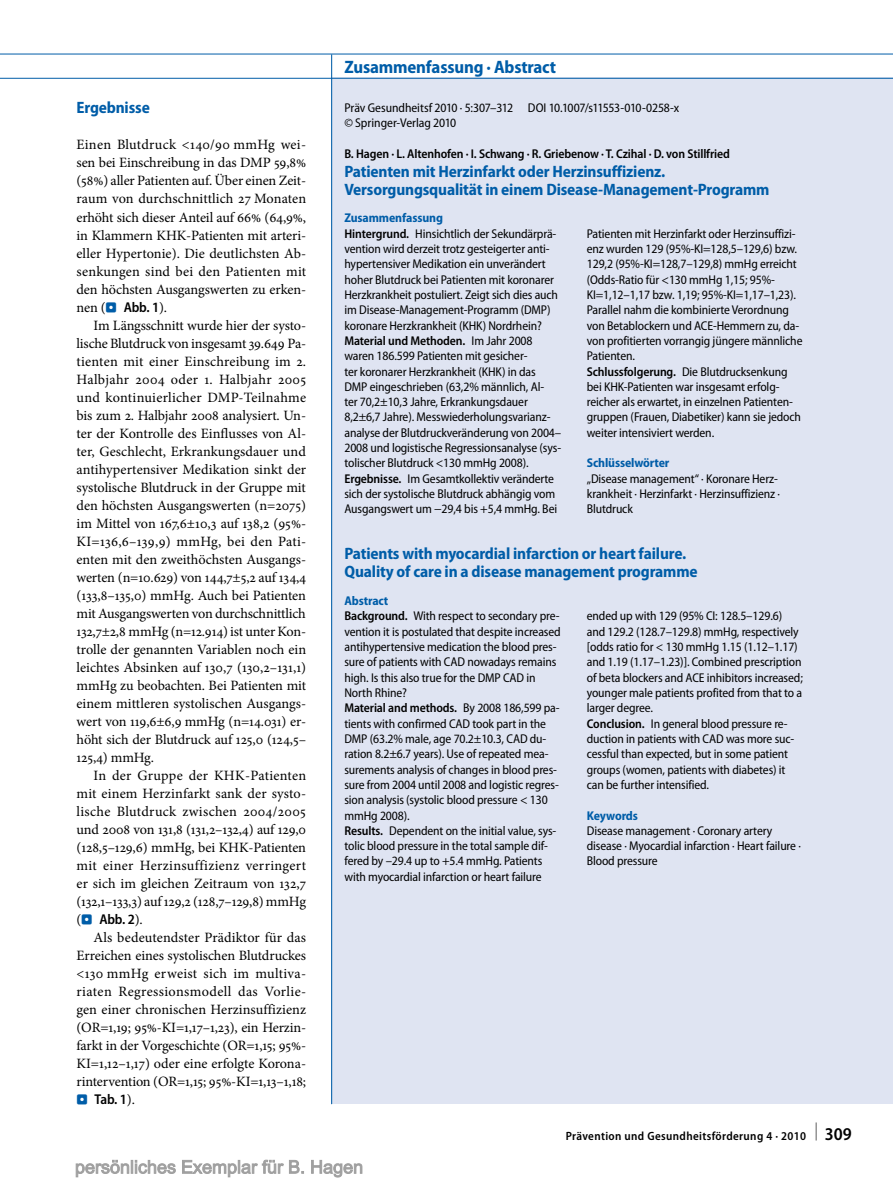
<style>
.page{position:relative;width:893px;height:1187px;background:#fff}
.page>*{position:absolute;margin:0;border:0;box-sizing:border-box;transform-origin:0 0}
.t1{font:700 semi-condensed 18px "Myriad Pro";letter-spacing:-.01em;color:#005da8}
.t2{font:700 semi-condensed 16.5px/18px "Myriad Pro";letter-spacing:-.01em;color:#005da8}
.t3{font:14.25px/18px "Minion Pro";letter-spacing:-.005em;color:#000;text-align:justify}
.t4{font:600 semi-condensed 14.25px "Myriad Pro";letter-spacing:-.01em;color:#000}
.t5{font:semi-condensed 12.75px/15.3px "Myriad Pro";letter-spacing:-.01em;color:#000}
.t6{font:600 semi-condensed 12.75px "Myriad Pro";letter-spacing:-.01em;color:#000}
.t7{font:700 semi-condensed 12.75px "Myriad Pro";letter-spacing:-.01em;color:#005da8}
.t8{font:600 semi-condensed 12px "Myriad Pro";letter-spacing:.03em;color:#000}
.s1{font-family:"S Buttons";font-size:13.5px;color:#005da8}
.s2{font-family:"Myriad Pro";font-weight:600;font-stretch:semi-condensed}
.s3{font-family:"Minion Pro";font-weight:400;font-stretch:normal}
.s4{font-family:"S Buttons";font-weight:400;font-stretch:normal;font-size:13.5px;color:#005da8}
.s5{font-weight:700;color:#005da8}
.s6{font-weight:600}
.s7{font-size:18px}
</style>
<div class="page">
<div style="left:332px;top:78px;width:561px;height:1025px;background:#dfe4f2"></div>
<hr style="left:331px;top:54px;width:1px;height:1049px;background:#005da8">
<hr style="left:0;top:54px;width:893px;height:1px;background:#005da8">
<hr style="left:0;top:78px;width:893px;height:1px;background:#005da8">
<svg style="left:75px;top:1159px;width:288px;height:18px"></svg>
<p class="t2" style="left:77px;top:99px;width:75px">Ergebnisse</p>
<p class="t3" style="left:77px;top:136px;width:231px">Einen Blutdruck &lt;140/90 mmHg wei&shy;sen bei Einschreibung in das DMP 59,8% (58%) aller Patienten auf. Über einen Zeit&shy;raum von durchschnittlich 27 Monaten erhöht sich dieser Anteil auf 66% (64,9%, in Klammern KHK-Patienten mit arteri&shy;eller Hypertonie). Die deutlichsten Ab&shy;senkungen sind bei den Patienten mit den höchsten Ausgangswerten zu erken&shy;nen (<span class="s1">.</span> <span class="s2">Abb. 1</span>).</p>
<p class="t3" style="left:77px;top:316px;width:231px;text-indent:17px">Im Längsschnitt wurde hier der systo&shy;lische Blutdruck von insgesamt 39.649 Pa&shy;tienten mit einer Einschreibung im 2.<br>Halbjahr 2004 oder 1. Halbjahr 2005 und kontinuierlicher DMP-Teilnahme bis zum 2. Halbjahr 2008 analysiert. Un&shy;ter der Kontrolle des Einflusses von Al&shy;ter, Geschlecht, Erkrankungsdauer und antihypertensiver Medikation sinkt der systolische Blutdruck in der Gruppe mit den höchsten Ausgangswerten (n=2075) im Mittel von 167,6±10,3 auf 138,2 (95%- KI=136,6–139,9) mmHg, bei den Pati&shy;enten mit den zweithöchsten Ausgangs&shy;werten (n=10.629) von 144,7±5,2 auf 134,4 (133,8–135,0) mmHg. Auch bei Patienten mit Ausgangswerten von durchschnittlich 132,7±2,8 mmHg (n=12.914) ist unter Kon&shy;trolle der genannten Variablen noch ein leichtes Absinken auf 130,7 (130,2–131,1) mmHg zu beobachten. Bei Patienten mit einem mittleren systolischen Ausgangs&shy;wert von 119,6±6,9 mmHg (n=14.031) er&shy;höht sich der Blutdruck auf 125,0 (124,5– 125,4) mmHg.</p>
<p class="t3" style="left:77px;top:766px;width:231px;text-indent:17px">In der Gruppe der KHK-Patienten mit einem Herzinfarkt sank der systo&shy;lische Blutdruck zwischen 2004/2005 und 2008 von 131,8 (131,2–132,4) auf 129,0 (128,5–129,6) mmHg, bei KHK-Patienten mit einer Herzinsuffizienz verringert er sich im gleichen Zeitraum von 132,7 (132,1–133,3) auf 129,2 (128,7–129,8) mmHg</p>
<p class="t4" style="left:77px;top:911px;width:68px"><span class="s3">(</span><span class="s4">.</span> Abb. 2<span class="s3">).</span></p>
<p class="t3" style="left:77px;top:928px;width:231px;text-indent:17px">Als bedeutendster Prädiktor für das Erreichen eines systolischen Blutdruckes &lt;130 mmHg erweist sich im multiva&shy;riaten Regressionsmodell das Vorlie&shy;gen einer chronischen Herzinsuffizienz (OR=1,19; 95%-KI=1,17–1,23), ein Herzin&shy;farkt in der Vorgeschichte (OR=1,15; 95%- KI=1,12–1,17) oder eine erfolgte Korona&shy;rintervention (OR=1,15; 95%-KI=1,13–1,18;</p>
<p class="t4" style="left:77px;top:1091px;width:60px"><span class="s4">.</span> Tab. 1<span class="s3">).</span></p>
<h1 class="t1" style="left:344px;top:57px;width:213px">Zusammenfassung · Abstract</h1>
<p class="t5" style="left:344px;top:100px;width:336px">Präv Gesundheitsf 2010 · 5:307–312 DOI 10.1007/s11553-010-0258-x © Springer-Verlag 2010</p>
<p class="t6" style="left:344px;top:147px;width:387px">B. Hagen · L. Altenhofen · I. Schwang · R. Griebenow · T. Czihal · D. von Stillfried</p>
<p class="t2" style="left:344px;top:162px;width:427px">Patienten mit Herzinfarkt oder Herzinsuffizienz.<br>Versorgungsqualität in einem Disease-Management-Programm</p>
<p class="t5" style="left:344px;top:211px;width:218px"><span class="s5">Zusammenfassung<br></span><span class="s6">Hintergrund.</span> Hinsichtlich der Sekundärprä&shy;vention wird derzeit trotz gesteigerter anti&shy;hypertensiver Medikation ein unverändert hoher Blutdruck bei Patienten mit koronarer Herzkrankheit postuliert. Zeigt sich dies auch im Disease-Management-Programm (DMP) koronare Herzkrankheit (KHK) Nordrhein?<br><span class="s6">Material und Methoden.</span> Im Jahr 2008 waren 186.599 Patienten mit gesicher-<br>ter koronarer Herzkrankheit (KHK) in das DMP eingeschrieben (63,2% männlich, Al-<br>ter 70,2±10,3 Jahre, Erkrankungsdauer 8,2±6,7 Jahre). Messwiederholungsvarianz&shy;analyse der Blutdruckveränderung von 2004– 2008 und logistische Regressionsanalyse (sys&shy;tolischer Blutdruck &lt;130 mmHg 2008).<br><span class="s6">Ergebnisse.</span> Im Gesamtkollektiv veränderte sich der systolische Blutdruck abhängig vom Ausgangswert um −29,4 bis +5,4 mmHg. Bei</p>
<p class="t5" style="left:587px;top:226px;width:217px">Patienten mit Herzinfarkt oder Herzinsuffizi&shy;enz wurden 129 (95%-KI=128,5–129,6) bzw.<br>129,2 (95%-KI=128,7–129,8) mmHg erreicht (Odds-Ratio für &lt;130 mmHg 1,15; 95%- KI=1,12–1,17 bzw. 1,19; 95%-KI=1,17–1,23).<br>Parallel nahm die kombinierte Verordnung von Betablockern und ACE-Hemmern zu, da&shy;von profitierten vorrangig jüngere männliche Patienten.<br><span class="s6">Schlussfolgerung.</span> Die Blutdrucksenkung bei KHK-Patienten war insgesamt erfolg&shy;reicher als erwartet, in einzelnen Patienten&shy;gruppen (Frauen, Diabetiker) kann sie jedoch weiter intensiviert werden.</p>
<p class="t7" style="left:587px;top:456px;width:84px">Schlüsselwörter</p>
<p class="t5" style="left:587px;top:471px;width:195px">„Disease management“ · Koronare Herz&shy;krankheit · Herzinfarkt · Herzinsuffizienz ·<br>Blutdruck</p>
<p class="t2" style="left:344px;top:545px;width:355px">Patients with myocardial infarction or heart failure.<br>Quality of care in a disease management programme</p>
<p class="t5" style="left:344px;top:593px;width:218px"><span class="s5">Abstract<br></span><span class="s6">Background.</span> With respect to secondary pre&shy;vention it is postulated that despite increased antihypertensive medication the blood pres&shy;sure of patients with CAD nowadays remains high. Is this also true for the DMP CAD in North Rhine?<br><span class="s6">Material and methods.</span> By 2008 186,599 pa&shy;tients with confirmed CAD took part in the DMP (63.2% male, age 70.2±10.3, CAD du&shy;ration 8.2±6.7 years). Use of repeated mea&shy;surements analysis of changes in blood pres&shy;sure from 2004 until 2008 and logistic regres&shy;sion analysis (systolic blood pressure &lt; 130 mmHg 2008).<br><span class="s6">Results.</span> Dependent on the initial value, sys&shy;tolic blood pressure in the total sample dif&shy;fered by –29.4 up to +5.4 mmHg. Patients with myocardial infarction or heart failure</p>
<p class="t5" style="left:587px;top:608px;width:218px">ended up with 129 (95% CI: 128.5–129.6) and 129.2 (128.7–129.8) mmHg, respectively [odds ratio for &lt; 130 mmHg 1.15 (1.12–1.17) and 1.19 (1.17–1.23)]. Combined prescription of beta blockers and ACE inhibitors increased; younger male patients profited from that to a larger degree.<br><span class="s6">Conclusion.</span> In general blood pressure re&shy;duction in patients with CAD was more suc&shy;cessful than expected, but in some patient groups (women, patients with diabetes) it can be further intensified.</p>
<p class="t7" style="left:587px;top:808px;width:53px">Keywords</p>
<p class="t5" style="left:587px;top:823px;width:216px">Disease management · Coronary artery disease · Myocardial infarction · Heart failure ·<br>Blood pressure</p>
<p class="t8" style="left:566px;top:1129px;width:288px">Prävention und Gesundheitsförderung 4 · 2010 <sup>|</sup> <span class="s7">309</span></p>
</div>
